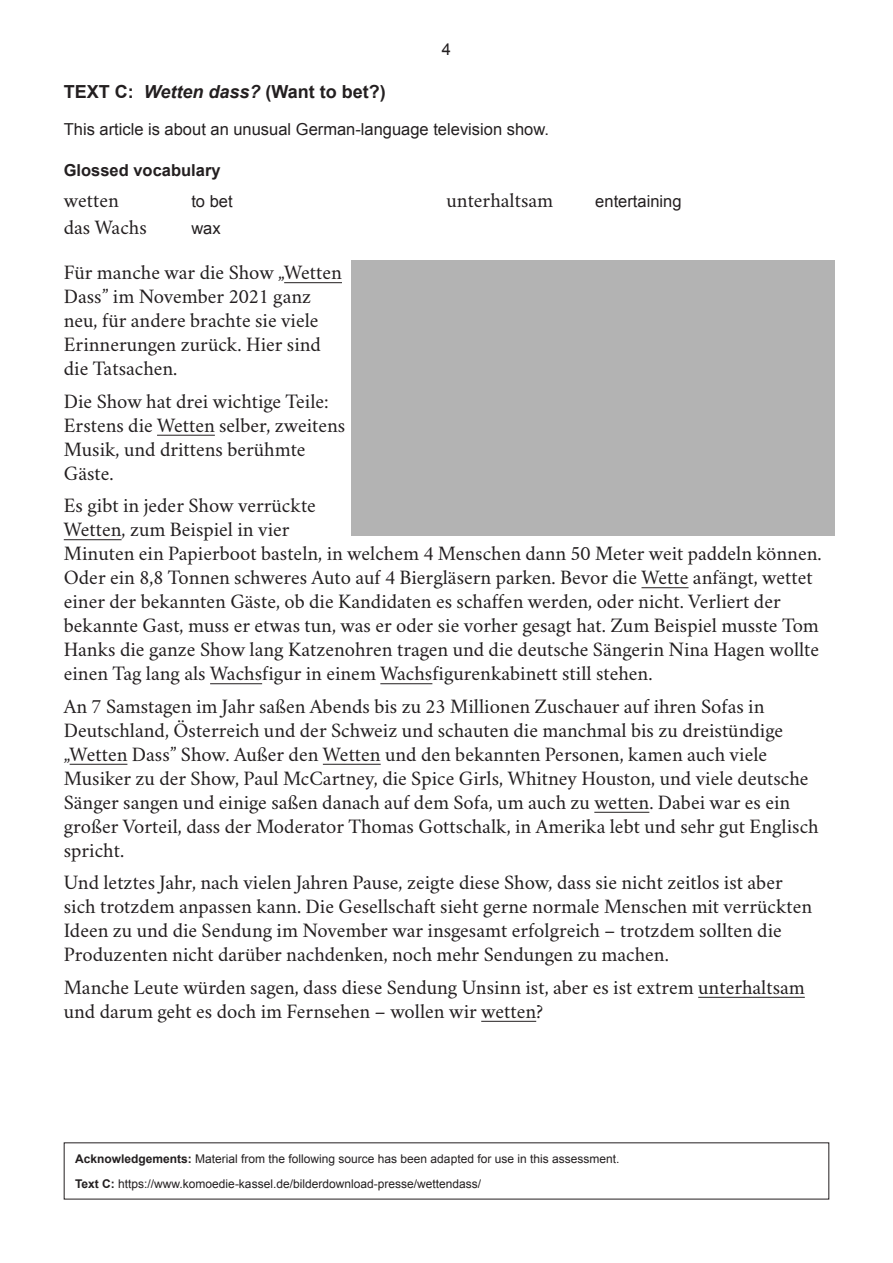
<style>
.page{position:relative;width:893px;height:1263px;background:#fff}
.page>*{position:absolute;margin:0;border:0;box-sizing:border-box;transform-origin:0 0}
.Resource_body{font:20.7px/24px "Whero";color:#231f20}
.Language_-_glossed_v{font:20.7px "Whero";color:#231f20}
.Question{font:700 18px "Arial";color:#231f20}
.Body{font:16.5px "Arial";color:#231f20}
.Language_-_glossed_v-2{font:16.5px "Arial";color:#231f20}
.Body-2{font:700 16.5px "Arial";color:#231f20}
.Ack_head{font:12px "Arial";color:#231f20}
.s1{font-style:italic}
.s2{color:#fff}
.s3{font-weight:700}
</style>
<div class="page">
<hr style="left:284px;top:282px;width:58px;height:1px;background:#231f20">
<hr style="left:157px;top:435px;width:58px;height:1px;background:#231f20">
<hr style="left:64px;top:539px;width:58px;height:1px;background:#231f20">
<hr style="left:641px;top:587px;width:47px;height:1px;background:#231f20">
<hr style="left:210px;top:683px;width:52px;height:1px;background:#231f20">
<hr style="left:380px;top:683px;width:52px;height:1px;background:#231f20">
<hr style="left:70px;top:764px;width:57px;height:1px;background:#231f20">
<hr style="left:323px;top:764px;width:58px;height:1px;background:#231f20">
<hr style="left:594px;top:812px;width:55px;height:1px;background:#231f20">
<hr style="left:698px;top:997px;width:107px;height:1px;background:#231f20">
<hr style="left:481px;top:1021px;width:55px;height:1px;background:#231f20">
<div style="left:351px;top:260px;width:483px;height:276px;background:#b3b3b3"></div>
<p class="Body" style="left:442px;top:38px;width:11px">4</p>
<p class="Question" style="left:64px;top:80px;width:323px">TEXT C: <span class="s1">Wetten dass?</span> (Want to bet?)</p>
<p class="Body" style="left:64px;top:118px;width:487px">This article is about an unusual German-language television show.</p>
<p class="Body-2" style="left:64px;top:159px;width:158px">Glossed vocabulary</p>
<p class="Language_-_glossed_v" style="left:64px;top:184px;width:57px">wetten</p>
<p class="Language_-_glossed_v-2" style="left:191px;top:190px;width:43px">to bet</p>
<p class="Language_-_glossed_v" style="left:446px;top:184px;width:108px">unterhaltsam</p>
<p class="Language_-_glossed_v-2" style="left:595px;top:190px;width:88px">entertaining</p>
<p class="Language_-_glossed_v" style="left:64px;top:211px;width:84px">das Wachs</p>
<p class="Language_-_glossed_v-2" style="left:191px;top:217px;width:31px">wax</p>
<p class="Resource_body" style="left:64px;top:258px;width:280px">Für manche war die Show „<span class="s2">Wetten<br></span>Dass” im November 2021 ganz neu, für andere brachte sie viele<br>Erinnerungen zurück. Hier sind die Tatsachen.</p>
<p class="Resource_body" style="left:64px;top:386px;width:283px">Die Show hat drei wichtige Teile:<br>Erstens die <span class="s2">Wetten</span> selber, zweitens<br>Musik, und drittens berühmte<br>Gäste.</p>
<p class="Resource_body" style="left:64px;top:491px;width:759px">Es gibt in jeder Show verrückte<br><span class="s2">Wetten</span>, zum Beispiel in vier<br>Minuten ein Papierboot basteln, in welchem 4 Menschen dann 50 Meter weit paddeln können.<br>Oder ein 8,8 Tonnen schweres Auto auf 4 Biergläsern parken. Bevor die <span class="s2">Wette</span> anfängt, wettet einer der bekannten Gäste, ob die Kandidaten es schaffen werden, oder nicht. Verliert der bekannte Gast, muss er etwas tun, was er oder sie vorher gesagt hat. Zum Beispiel musste Tom Hanks die ganze Show lang Katzenohren tragen und die deutsche Sängerin Nina Hagen wollte einen Tag lang als <span class="s2">Wachs</span>figur in einem <span class="s2">Wachs</span>figurenkabinett still stehen.</p>
<p class="Resource_body" style="left:64px;top:692px;width:756px">An 7 Samstagen im Jahr saßen Abends bis zu 23 Millionen Zuschauer auf ihren Sofas in Deutschland, Österreich und der Schweiz und schauten die manchmal bis zu dreistündige „<span class="s2">Wetten</span> Dass” Show. Außer den <span class="s2">Wetten</span> und den bekannten Personen, kamen auch viele Musiker zu der Show, Paul McCartney, die Spice Girls, Whitney Houston, und viele deutsche Sänger sangen und einige saßen danach auf dem Sofa, um auch zu <span class="s2">wetten</span>. Dabei war es ein großer Vorteil, dass der Moderator Thomas Gottschalk, in Amerika lebt und sehr gut Englisch spricht.</p>
<p class="Resource_body" style="left:64px;top:868px;width:750px">Und letztes Jahr, nach vielen Jahren Pause, zeigte diese Show, dass sie nicht zeitlos ist aber sich trotzdem anpassen kann. Die Gesellschaft sieht gerne normale Menschen mit verrückten Ideen zu und die Sendung im November war insgesamt erfolgreich – trotzdem sollten die Produzenten nicht darüber nachdenken, noch mehr Sendungen zu machen.</p>
<p class="Resource_body" style="left:64px;top:972px;width:743px">Manche Leute würden sagen, dass diese Sendung Unsinn ist, aber es ist extrem <span class="s2">unterhaltsam </span>und darum geht es doch im Fernsehen – wollen wir <span class="s2">wetten</span>?</p>
<p class="Ack_head" style="left:75px;top:1150px;width:546px"><span class="s3">Acknowledgements:</span> Material from the following source has been adapted for use in this assessment.</p>
<p class="Ack_head" style="left:75px;top:1176px;width:407px"><span class="s3">Text C:</span> https://www.komoedie-kassel.de/bilderdownload-presse/wettendass/</p>
</div>
